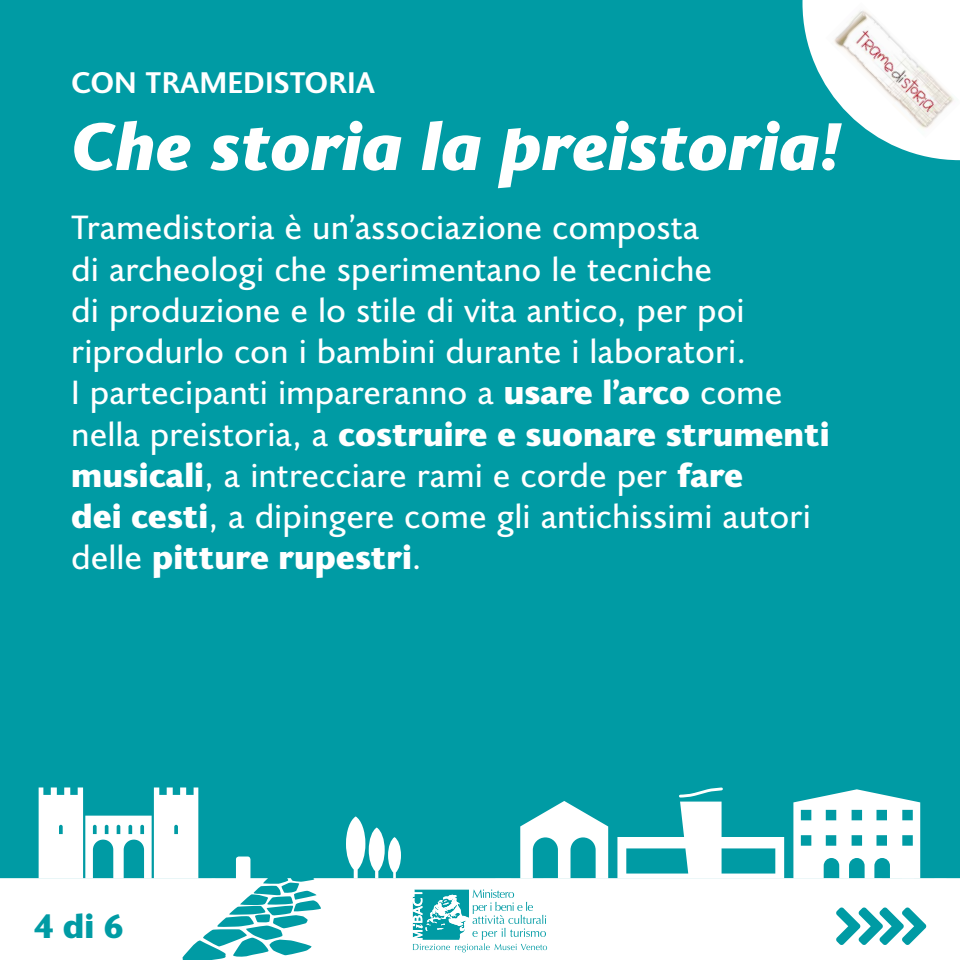
<style>
.page{position:relative;width:960px;height:960px;background:#009ba4}
.page>*{position:absolute;margin:0;border:0;box-sizing:border-box;transform-origin:0 0}
.t1{font:italic 900 67.5px "Joanna Sans Nova";color:#fff}
.t2{font:33.75px/41.2px "Joanna Sans Nova";color:#fff}
.t3{font:900 33.75px "Joanna Sans Nova";color:#009ba4}
.t4{font:700 30px "Joanna Sans Nova";color:#fff}
.s1{font-weight:900}
</style>
<div class="page">
<svg style="left:39px;top:787px;width:159px;height:70px"></svg>
<svg style="left:0;top:857px;width:960px;height:103px;fill:#fff"></svg>
<svg style="left:346px;top:816px;width:55px;height:62px"></svg>
<svg style="left:793px;top:789px;width:127px;height:89px"></svg>
<svg style="left:520px;top:801px;width:88px;height:77px"></svg>
<svg style="left:617px;top:787px;width:167px;height:91px"></svg>
<svg style="left:836px;top:907px;width:91px;height:38px"></svg>
<svg style="left:413px;top:890px;width:134px;height:62px"></svg>
<svg style="left:803px;top:0;width:157px;height:160px"></svg>
<img style="left:825px;top:2px;width:135px;height:136px">
<p class="t4" style="left:71px;top:61px;width:305px">CON TRAMEDISTORIA</p>
<h1 class="t1" style="left:71px;top:96px;width:771px">Che storia la preistoria!</h1>
<p class="t2" style="left:71px;top:206px;width:760px">Tramedistoria è un’associazione composta<br>di archeologi che sperimentano le tecniche<br>di produzione e lo stile di vita antico, per poi riprodurlo con i bambini durante i laboratori.<br>I partecipanti impareranno a <span class="s1">usare l’arco</span> come nella preistoria, a <span class="s1">costruire e suonare strumenti musicali</span>, a intrecciare rami e corde per <span class="s1">fare<br>dei cesti</span>, a dipingere come gli antichissimi autori delle <span class="s1">pitture rupestri</span>.</p>
<p class="t3" style="left:34px;top:901px;width:91px">4 di 6</p>
</div>
